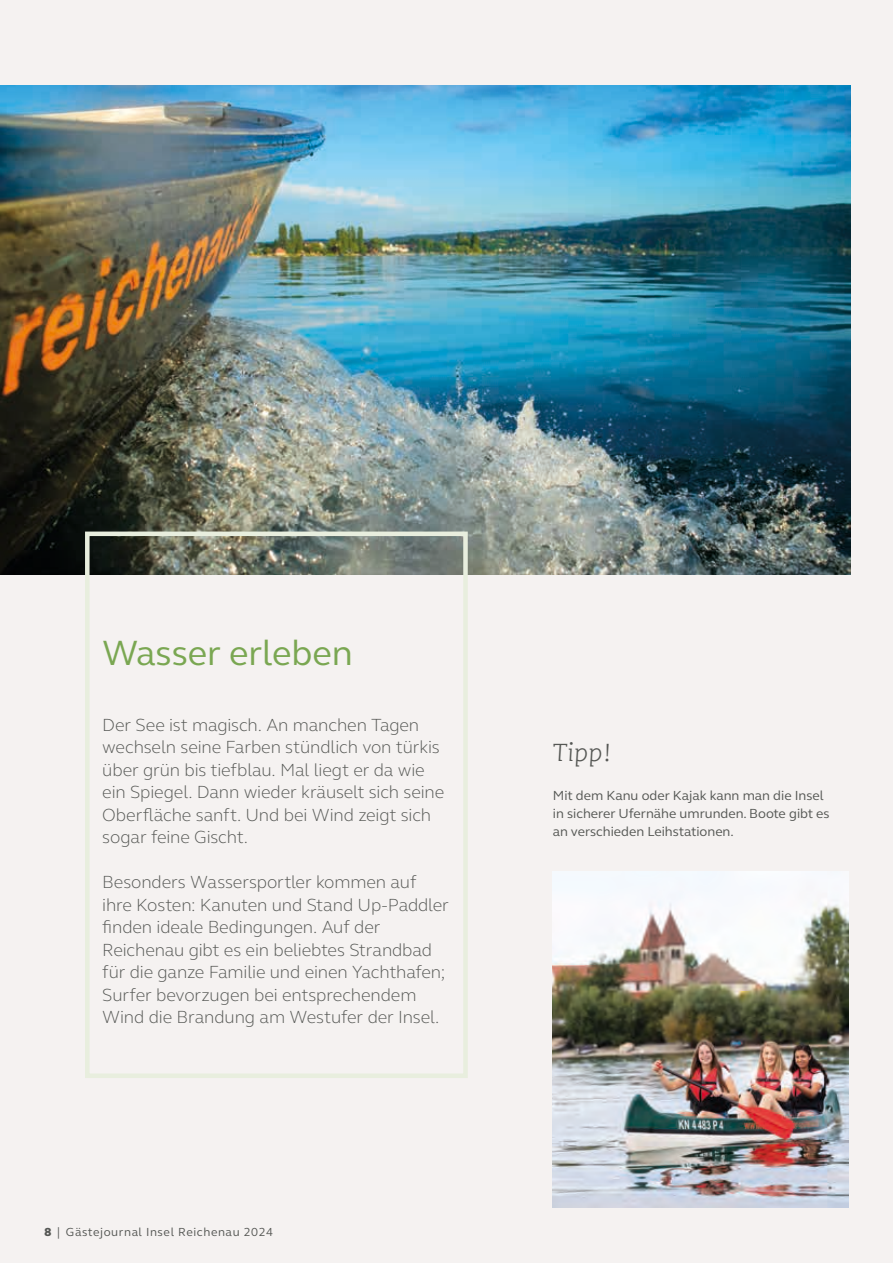
<style>
.page{position:relative;width:893px;height:1263px;background:#f5f2f1}
.page>*{position:absolute;margin:0;border:0;box-sizing:border-box;transform-origin:0 0}
.t1{font:36px "FS Elliot";color:#7aa752}
.t2{font:italic 300 27px "Ernestine Pro";color:#555754}
.t3{font:300 18px/22.5px "FS Elliot";letter-spacing:-.01em;color:#555754}
.t4{font:13.5px/18px "FS Elliot";color:#555754}
.t5{font:12px "FS Elliot";letter-spacing:.05em;color:#555754}
.s1{font-weight:800}
</style>
<div class="page">
<img style="left:553px;top:872px;width:295px;height:336px">
<img style="left:0;top:85px;width:850px;height:489px">
<div style="left:85px;top:531px;width:383px;height:547px;border:4px solid #e8eede"></div>
<h1 class="t1" style="left:102px;top:628px;width:252px">Wasser erleben</h1>
<p class="t3" style="left:102px;top:713px;width:343px">Der See ist magisch. An manchen Tagen wechseln seine Farben stündlich von türkis über grün bis tiefblau. Mal liegt er da wie ein Spiegel. Dann wieder kräuselt sich seine Oberfläche sanft. Und bei Wind zeigt sich sogar feine Gischt.</p>
<p class="t3" style="left:102px;top:870px;width:348px">Besonders Wassersportler kommen auf ihre Kosten: Kanuten und Stand Up-Paddler finden ideale Bedingungen. Auf der Reichenau gibt es ein beliebtes Strandbad für die ganze Familie und einen Yachthafen; Surfer bevorzugen bei entsprechendem Wind die Brandung am Westufer der Insel.</p>
<p class="t5" style="left:45px;top:1224px;width:230px"><span class="s1">8</span> | Gästejournal Insel Reichenau 2024</p>
<h2 class="t2" style="left:553px;top:736px;width:61px">Tipp!</h2>
<p class="t4" style="left:553px;top:786px;width:278px">Mit dem Kanu oder Kajak kann man die Insel in sicherer Ufernähe umrunden. Boote gibt es an verschieden Leihstationen.</p>
</div>
